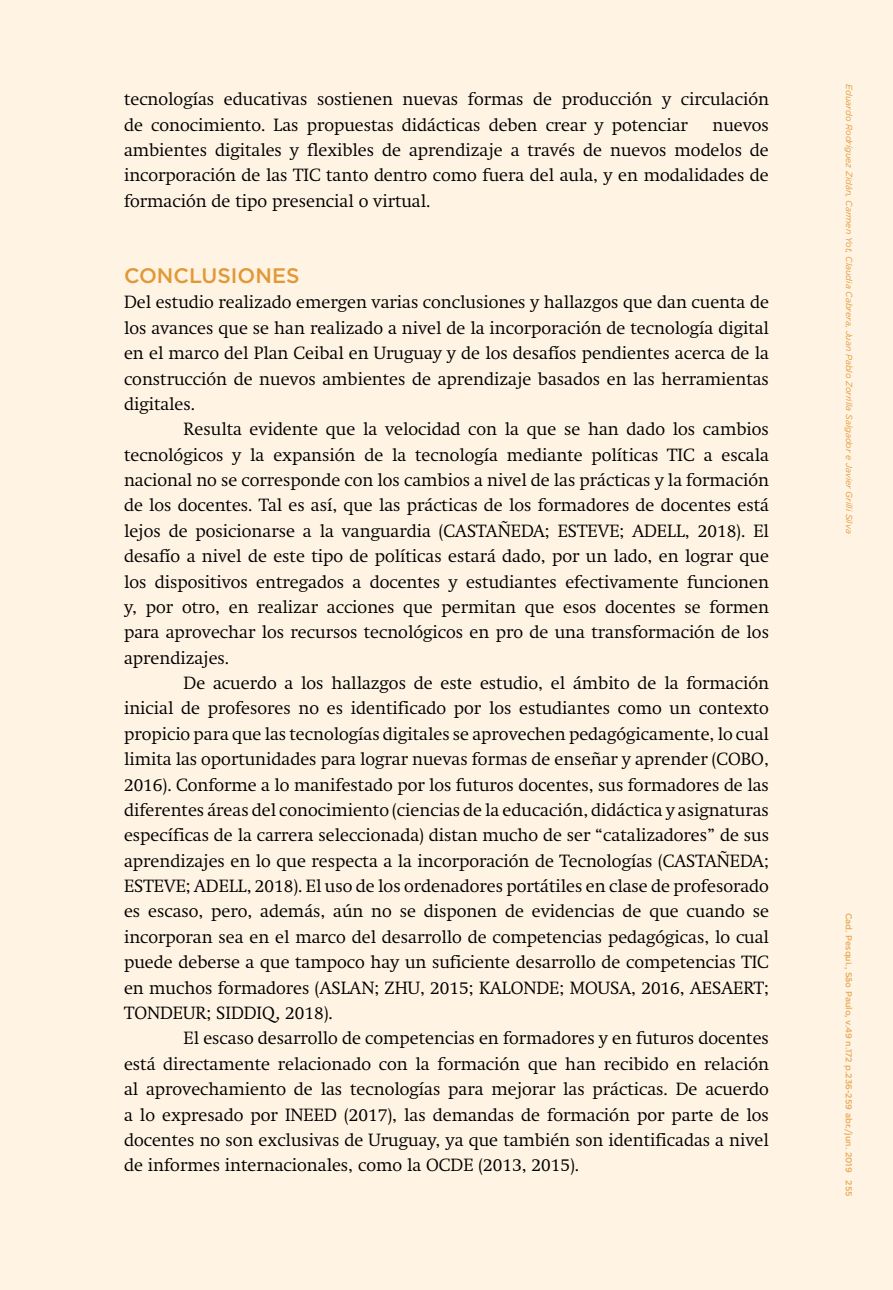
<style>
.page{position:relative;width:893px;height:1290px;background:#fff3e3}
.page>*{position:absolute;margin:0;border:0;box-sizing:border-box;transform-origin:0 0}
.t1{font:500 21px "Gotham HTF";color:#e1a13e}
.t2{font:300 17.5px/25.4px "Swift";color:#000;text-align:justify}
.t3{font:italic 8.75px "Gotham HTF";color:#e1a13e}
.t4{font:500 8.75px "Gotham HTF";color:#e7b465}
</style>
<div class="page">
<p class="t2" style="left:124px;top:87px;width:646px">tecnologías educativas sostienen nuevas formas de producción y circulación de conocimiento. Las propuestas didácticas deben crear y potenciar</p>
<p class="t2" style="left:124px;top:112px;width:646px;text-indent:588px">nuevos ambientes digitales y flexibles de aprendizaje a través de nuevos modelos de incorporación de las TIC tanto dentro como fuera del aula, y en modalidades de formación de tipo presencial o virtual.</p>
<p class="t1" style="left:124px;top:264px;width:177px">CONCLUSIONES</p>
<p class="t2" style="left:124px;top:290px;width:646px">Del estudio realizado emergen varias conclusiones y hallazgos que dan cuenta de los avances que se han realizado a nivel de la incorporación de tecnología digital en el marco del Plan Ceibal en Uruguay y de los desafíos pendientes acerca de la construcción de nuevos ambientes de aprendizaje basados en las herramientas digitales.</p>
<p class="t2" style="left:124px;top:417px;width:646px;text-indent:60px">Resulta evidente que la velocidad con la que se han dado los cambios tecnológicos y la expansión de la tecnología mediante políticas TIC a escala nacional no se corresponde con los cambios a nivel de las prácticas y la formación de los docentes. Tal es así, que las prácticas de los formadores de docentes está lejos de posicionarse a la vanguardia (CASTAÑEDA; ESTEVE; ADELL, 2018). El desafío a nivel de este tipo de políticas estará dado, por un lado, en lograr que los dispositivos entregados a docentes y estudiantes efectivamente funcionen y, por otro, en realizar acciones que permitan que esos docentes se formen para aprovechar los recursos tecnológicos en pro de una transformación de los aprendizajes.</p>
<p class="t2" style="left:124px;top:670px;width:646px;text-indent:60px">De acuerdo a los hallazgos de este estudio, el ámbito de la formación inicial de profesores no es identificado por los estudiantes como un contexto propicio para que las tecnologías digitales se aprovechen pedagógicamente, lo cual limita las oportunidades para lograr nuevas formas de enseñar y aprender (COBO, 2016). Conforme a lo manifestado por los futuros docentes, sus formadores de las diferentes áreas del conocimiento (ciencias de la educación, didáctica y asignaturas específicas de la carrera seleccionada) distan mucho de ser “catalizadores” de sus aprendizajes en lo que respecta a la incorporación de Tecnologías (CASTAÑEDA; ESTEVE; ADELL, 2018). El uso de los ordenadores portátiles en clase de profesorado es escaso, pero, además, aún no se disponen de evidencias de que cuando se incorporan sea en el marco del desarrollo de competencias pedagógicas, lo cual puede deberse a que tampoco hay un suficiente desarrollo de competencias TIC en muchos formadores (ASLAN; ZHU, 2015; KALONDE; MOUSA, 2016, AESAERT; TONDEUR; SIDDIQ, 2018).</p>
<p class="t2" style="left:124px;top:1026px;width:646px;text-indent:60px">El escaso desarrollo de competencias en formadores y en futuros docentes está directamente relacionado con la formación que han recibido en relación al aprovechamiento de las tecnologías para mejorar las prácticas. De acuerdo a lo expresado por INEED (2017), las demandas de formación por parte de los docentes no son exclusivas de Uruguay, ya que también son identificadas a nivel de informes internacionales, como la OCDE (2013, 2015).</p>
<p class="t3" style="left:854px;top:84px;width:451px;rotate:90deg">Eduardo Rodríguez Zidán, Carmen Yot, Claudia Cabrera, Juan Pablo Zorrilla Salgador e Javier Grilli Silva</p>
<p class="t4" style="left:854px;top:913px;width:285px;rotate:90deg">Cad. Pesqui., São Paulo, v.49 n.172 p.236-259 abr./jun. 2019 255</p>
</div>
